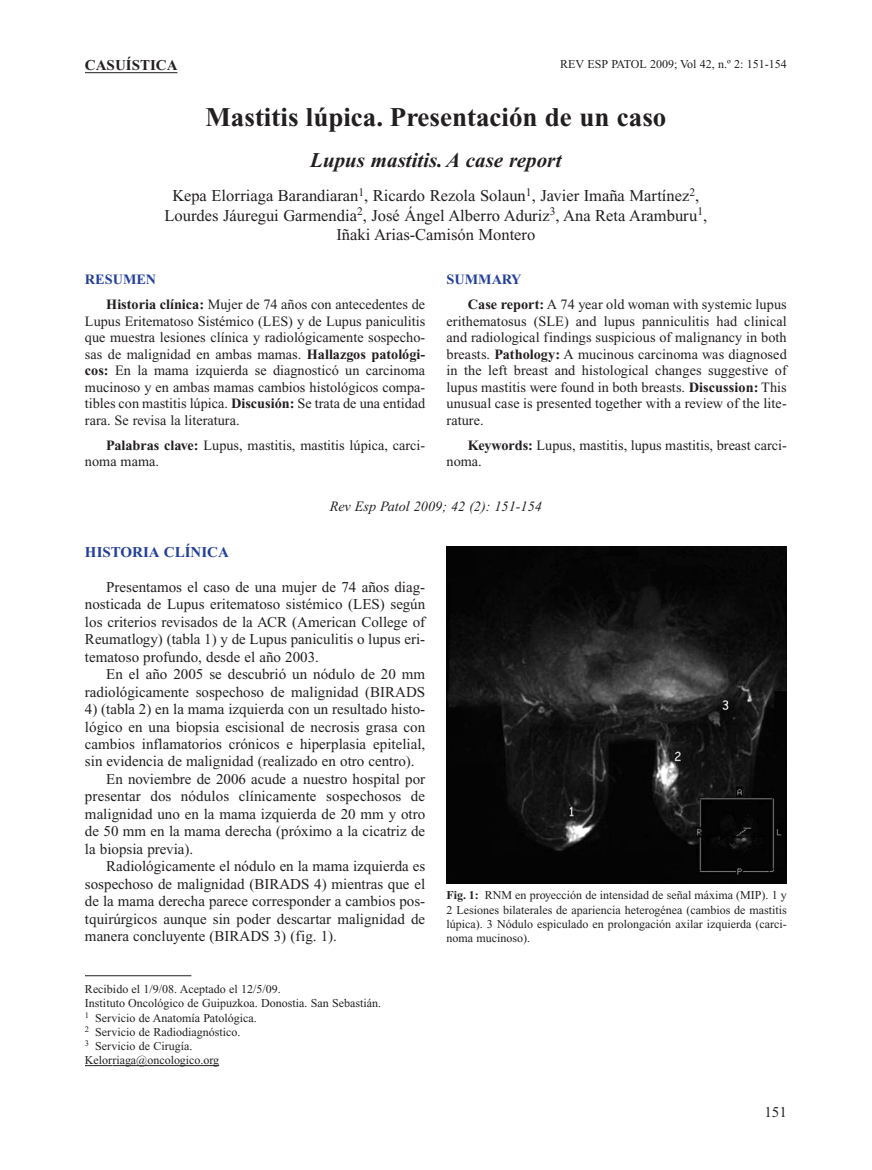
<style>
.page{position:relative;width:872px;height:1170px;background:#fff}
.page>*{position:absolute;margin:0;border:0;box-sizing:border-box;transform-origin:0 0}
.t1{font:700 27px "Times New Roman";color:#231f20}
.t2{font:italic 700 21px "Times New Roman";color:#231f20}
.t3{font:16.5px/19.5px "Times New Roman";color:#231f20;text-align:center}
.t4{font:15px/17.5px "Times New Roman";color:#231f20;text-align:justify}
.t5{font:700 15px "Times New Roman";color:#223f99}
.t6{font:700 15px "Times New Roman";color:#231f20}
.t7{font:14.25px/16.5px "Times New Roman";color:#231f20}
.t8{font:italic 14.25px "Times New Roman";color:#231f20}
.t9{font:12px/14.2px "Times New Roman";color:#231f20}
.s1{font-weight:700;color:#223f99}
.s2{font-weight:700}
</style>
<div class="page">
<hr style="left:85px;top:975px;width:106px;height:1px;background:#231f20">
<svg style="left:85px;top:1065px;width:46px;height:1px"></svg>
<hr style="left:131px;top:1065px;width:49px;height:1px;background:#231f20">
<hr style="left:180px;top:1065px;width:33px;height:1px;background:#231f20">
<hr style="left:85px;top:72px;width:92px;height:1px;background:#231f20">
<img style="left:446px;top:546px;width:341px;height:337px">
<p class="t6" style="left:85px;top:60px;width:94px">CASUÍSTICA</p>
<p class="t9" style="left:560px;top:58px;width:228px">REV ESP PATOL 2009; Vol 42, n.º 2: 151-154</p>
<h1 class="t1" style="left:205px;top:107px;width:462px">Mastitis lúpica. Presentación de un caso</h1>
<h2 class="t2" style="left:310px;top:152px;width:253px">Lupus mastitis. A case report</h2>
<p class="t3" style="left:165px;top:187px;width:544px">Kepa Elorriaga Barandiaran<sup>1</sup>, Ricardo Rezola Solaun<sup>1</sup>, Javier Imaña Martínez<sup>2</sup>,<br>Lourdes Jáuregui Garmendia<sup>2</sup>, José Ángel Alberro Aduriz<sup>3</sup>, Ana Reta Aramburu<sup>1</sup>,<br>Iñaki Arias-Camisón Montero</p>
<p class="t7" style="left:468px;top:268px;width:320px;line-height:25px;text-indent:-21px"><span class="s1">SUMMARY<br></span><span class="s2">Case report:</span> A 74 year old woman with systemic lupus</p>
<p class="t7" style="left:446px;top:314px;width:342px;text-align:justify">erithematosus (SLE) and lupus panniculitis had clinical and radiological findings suspicious of malignancy in both breasts. <span class="s2">Pathology:</span> A mucinous carcinoma was diagnosed in the left breast and histological changes suggestive of lupus mastitis were found in both breasts. <span class="s2">Discussion:</span> This unusual case is presented together with a review of the lite&shy;rature.</p>
<p class="t7" style="left:446px;top:438px;width:342px;text-indent:21px"><span class="s2">Keywords:</span> Lupus, mastitis, lupus mastitis, breast carci&shy;noma.</p>
<p class="t7" style="left:106px;top:268px;width:320px;line-height:25px;text-indent:-21px"><span class="s1">RESUMEN<br></span><span class="s2">Historia clínica:</span> Mujer de 74 años con antecedentes de</p>
<p class="t7" style="left:85px;top:314px;width:342px;text-align:justify">Lupus Eritematoso Sistémico (LES) y de Lupus paniculitis que muestra lesiones clínica y radiológicamente sospecho&shy;sas de malignidad en ambas mamas. <span class="s2">Hallazgos patológi&shy;cos:</span> En la mama izquierda se diagnosticó un carcinoma mucinoso y en ambas mamas cambios histológicos compa&shy;tibles con mastitis lúpica. <span class="s2">Discusión:</span> Se trata de una entidad rara. Se revisa la literatura.</p>
<p class="t7" style="left:85px;top:438px;width:342px;text-indent:21px"><span class="s2">Palabras clave:</span> Lupus, mastitis, mastitis lúpica, carci&shy;noma mama.</p>
<p class="t8" style="left:330px;top:501px;width:214px">Rev Esp Patol 2009; 42 (2): 151-154</p>
<p class="t5" style="left:85px;top:546px;width:145px">HISTORIA CLÍNICA</p>
<p class="t4" style="left:85px;top:579px;width:342px;text-indent:21px">Presentamos el caso de una mujer de 74 años diag&shy;nosticada de Lupus eritematoso sistémico (LES) según los criterios revisados de la ACR (American College of Reumatlogy) (tabla 1) y de Lupus paniculitis o lupus eri&shy;tematoso profundo, desde el año 2003.</p>
<p class="t4" style="left:85px;top:666px;width:342px;text-align:right">En el año 2005 se descubrió un nódulo de 20 mm radiológicamente sospechoso de malignidad (BIRADS</p>
<p class="t4" style="left:85px;top:701px;width:342px">4) (tabla 2) en la mama izquierda con un resultado histo-</p>
<p class="t4" style="left:85px;top:719px;width:342px">lógico en una biopsia escisional de necrosis grasa con</p>
<p class="t4" style="left:85px;top:736px;width:342px">cambios inflamatorios crónicos e hiperplasia epitelial,</p>
<p class="t4" style="left:85px;top:754px;width:331px">sin evidencia de malignidad (realizado en otro centro).</p>
<p class="t4" style="left:106px;top:771px;width:320px">En noviembre de 2006 acude a nuestro hospital por</p>
<p class="t4" style="left:85px;top:789px;width:342px">presentar dos nódulos clínicamente sospechosos de</p>
<p class="t4" style="left:85px;top:806px;width:342px">malignidad uno en la mama izquierda de 20 mm y otro</p>
<p class="t4" style="left:85px;top:824px;width:342px">de 50 mm en la mama derecha (próximo a la cicatriz de</p>
<p class="t4" style="left:85px;top:841px;width:110px">la biopsia previa).</p>
<p class="t4" style="left:106px;top:858px;width:320px">Radiológicamente el nódulo en la mama izquierda es</p>
<p class="t4" style="left:85px;top:876px;width:342px">sospechoso de malignidad (BIRADS 4) mientras que el</p>
<p class="t4" style="left:85px;top:893px;width:342px">de la mama derecha parece corresponder a cambios pos-</p>
<p class="t4" style="left:85px;top:911px;width:342px">tquirúrgicos aunque sin poder descartar malignidad de</p>
<p class="t4" style="left:85px;top:928px;width:253px">manera concluyente (BIRADS 3) (fig. 1).</p>
<p class="t9" style="left:85px;top:983px;width:297px">Recibido el 1/9/08. Aceptado el 12/5/09.<br>Instituto Oncológico de Guipuzkoa. Donostia. San Sebastián.<br><sup>1</sup> Servicio de Anatomía Patológica.<br><sup>2</sup> Servicio de Radiodiagnóstico.<br><sup>3</sup> Servicio de Cirugía.<br>Kelorriaga@oncologico.org</p>
<p class="t9" style="left:446px;top:889px;width:342px;text-align:justify"><span class="s2">Fig. 1:</span> RNM en proyección de intensidad de señal máxima (MIP). 1 y 2 Lesiones bilaterales de apariencia heterogénea (cambios de mastitis lúpica). 3 Nódulo espiculado en prolongación axilar izquierda (carci&shy;noma mucinoso).</p>
<p class="t4" style="left:764px;top:1104px;width:24px">151</p>
</div>
